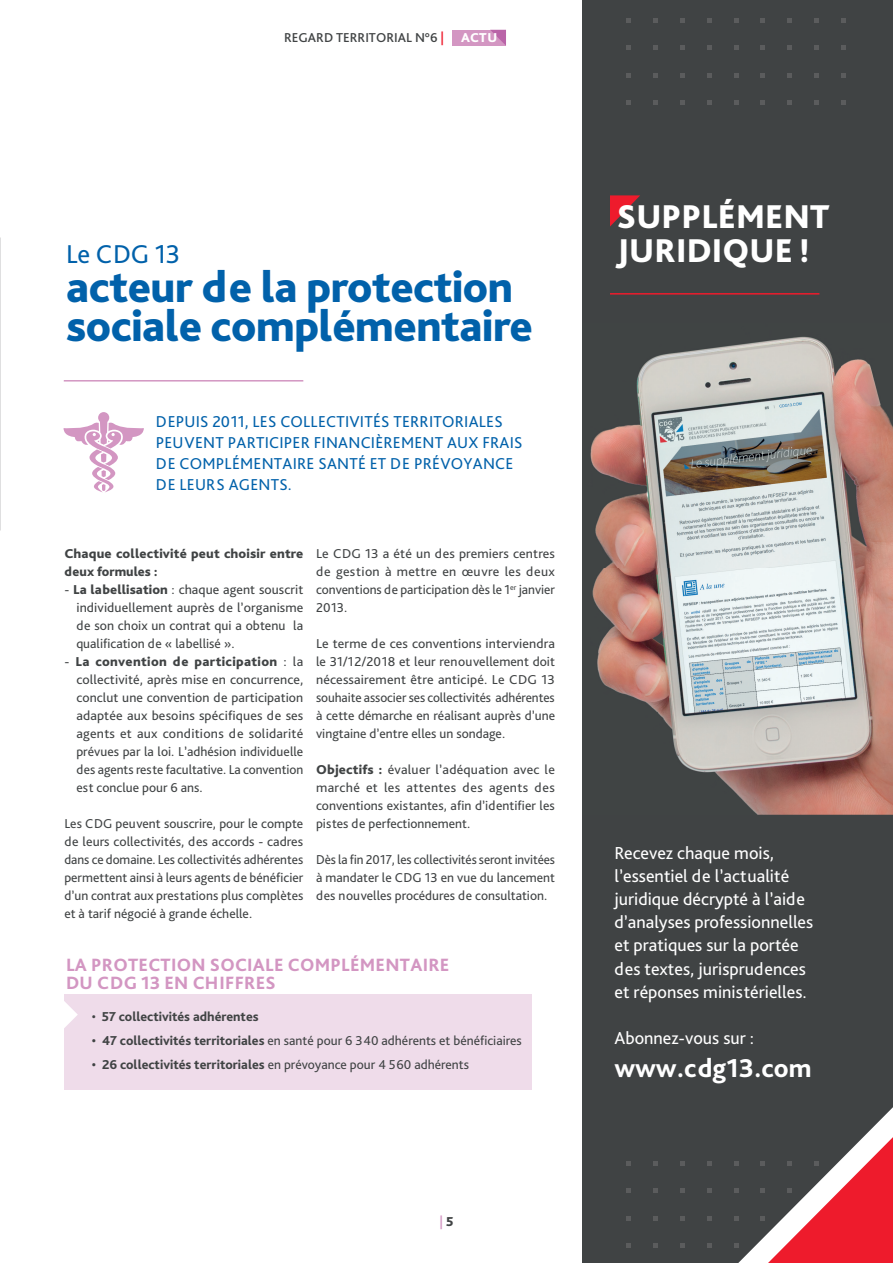
<style>
.page{position:relative;width:893px;height:1263px;background:#fff}
.page>*{position:absolute;margin:0;border:0;box-sizing:border-box;transform-origin:0 0}
.t1{font:800 45.3px/38.8px "Bliss Pro";letter-spacing:-.01em;color:#0161aa}
.t2{font:800 34.5px/34.5px "Bliss Pro";letter-spacing:.005em;color:#fff}
.t3{font:800 27px "Bliss Pro";color:#fff}
.t4{font:27px "Bliss Pro";letter-spacing:-.01em;color:#0161aa}
.t5{font:800 18.6px/18px "Bliss Pro";letter-spacing:.015em;color:#d396c2}
.t6{font:18.15px/23.1px "Bliss Pro";color:#fff}
.t7{font:16.5px/21px "Bliss Pro";letter-spacing:.015em;color:#0161aa}
.t8{font:13.5px/18px "Bliss Pro";color:#404344;text-align:justify}
.t9{font:800 13.5px/18px "Bliss Pro";letter-spacing:.01em;color:#404344}
.t10{font:800 13.5px "Bliss Pro";color:#404344}
.t11{font:500 13.5px "Bliss Pro";color:#404344}
.t12{font:800 13.5px "Bliss Pro";color:#fff}
.t13{font:500 13.5px "Bliss Pro";color:#d396c2}
.s1{color:#ee1b2c}
.s2{font-weight:800}
.s3{font-weight:400}
.s4{font-weight:500}
.s5{font-weight:800;color:#404344}
</style>
<div class="page">
<img style="left:0;top:237px;width:1px;height:294px">
<div style="left:453px;top:30px;width:53px;height:16px;background:#d396c2"></div>
<svg style="left:490px;top:30px;width:16px;height:16px"></svg>
<div style="left:583px;top:0;width:310px;height:1263px;background:#404344"></div>
<hr style="left:64px;top:380px;width:239px;height:1px;background:#d396c2">
<svg style="left:627px;top:73px;width:4px;height:4px"></svg>
<svg style="left:841px;top:73px;width:5px;height:4px"></svg>
<svg style="left:680px;top:73px;width:5px;height:4px"></svg>
<svg style="left:734px;top:73px;width:4px;height:4px"></svg>
<svg style="left:788px;top:73px;width:4px;height:4px"></svg>
<svg style="left:653px;top:73px;width:5px;height:4px"></svg>
<svg style="left:707px;top:73px;width:4px;height:4px"></svg>
<svg style="left:761px;top:73px;width:4px;height:4px"></svg>
<svg style="left:814px;top:73px;width:5px;height:4px"></svg>
<svg style="left:627px;top:100px;width:4px;height:5px"></svg>
<svg style="left:841px;top:100px;width:5px;height:5px"></svg>
<svg style="left:680px;top:100px;width:5px;height:5px"></svg>
<svg style="left:734px;top:100px;width:4px;height:5px"></svg>
<svg style="left:788px;top:100px;width:4px;height:5px"></svg>
<svg style="left:653px;top:100px;width:5px;height:5px"></svg>
<svg style="left:707px;top:100px;width:4px;height:5px"></svg>
<svg style="left:761px;top:100px;width:4px;height:5px"></svg>
<svg style="left:814px;top:100px;width:5px;height:5px"></svg>
<svg style="left:627px;top:18px;width:4px;height:4px"></svg>
<svg style="left:841px;top:18px;width:5px;height:4px"></svg>
<svg style="left:680px;top:18px;width:5px;height:4px"></svg>
<svg style="left:734px;top:18px;width:4px;height:4px"></svg>
<svg style="left:788px;top:18px;width:4px;height:4px"></svg>
<svg style="left:653px;top:18px;width:5px;height:4px"></svg>
<svg style="left:707px;top:18px;width:4px;height:4px"></svg>
<svg style="left:761px;top:18px;width:4px;height:4px"></svg>
<svg style="left:814px;top:18px;width:5px;height:4px"></svg>
<svg style="left:627px;top:45px;width:4px;height:5px"></svg>
<svg style="left:841px;top:45px;width:5px;height:5px"></svg>
<svg style="left:680px;top:45px;width:5px;height:5px"></svg>
<svg style="left:734px;top:45px;width:4px;height:5px"></svg>
<svg style="left:788px;top:45px;width:4px;height:5px"></svg>
<svg style="left:653px;top:45px;width:5px;height:5px"></svg>
<svg style="left:707px;top:45px;width:4px;height:5px"></svg>
<svg style="left:761px;top:45px;width:4px;height:5px"></svg>
<svg style="left:814px;top:45px;width:5px;height:5px"></svg>
<svg style="left:627px;top:1161px;width:4px;height:4px"></svg>
<svg style="left:680px;top:1161px;width:5px;height:4px"></svg>
<svg style="left:653px;top:1161px;width:5px;height:4px"></svg>
<svg style="left:707px;top:1161px;width:4px;height:4px"></svg>
<svg style="left:627px;top:1188px;width:4px;height:5px"></svg>
<svg style="left:680px;top:1188px;width:5px;height:5px"></svg>
<svg style="left:653px;top:1188px;width:5px;height:5px"></svg>
<svg style="left:707px;top:1188px;width:4px;height:5px"></svg>
<svg style="left:627px;top:1216px;width:4px;height:4px"></svg>
<svg style="left:680px;top:1216px;width:5px;height:4px"></svg>
<svg style="left:653px;top:1216px;width:5px;height:4px"></svg>
<svg style="left:707px;top:1216px;width:4px;height:4px"></svg>
<svg style="left:627px;top:1243px;width:4px;height:5px"></svg>
<svg style="left:680px;top:1243px;width:5px;height:5px"></svg>
<svg style="left:653px;top:1243px;width:5px;height:5px"></svg>
<svg style="left:707px;top:1243px;width:4px;height:5px"></svg>
<svg style="left:734px;top:1107px;width:159px;height:156px"></svg>
<img style="left:590px;top:336px;width:303px;height:478px">
<svg style="left:64px;top:412px;width:80px;height:80px"></svg>
<div style="left:64px;top:994px;width:467px;height:95px;background:#efdcea"></div>
<svg style="left:64px;top:1001px;width:14px;height:27px"></svg>
<svg style="left:610px;top:195px;width:30px;height:32px"></svg>
<hr style="left:610px;top:293px;width:209px;height:2px;background:#ee1b2c">
<p class="t11" style="left:284px;top:30px;width:161px">REGARD TERRITORIAL N°6 <span class="s1">|</span></p>
<p class="t12" style="left:461px;top:30px;width:37px">ACTU</p>
<h3 class="t4" style="left:66px;top:238px;width:116px">Le CDG 13</h3>
<h1 class="t1" style="left:66px;top:267px;width:468px">acteur de la protection sociale complémentaire</h1>
<p class="t7" style="left:156px;top:411px;width:368px">DEPUIS 2011, LES COLLECTIVITÉS TERRITORIALES PEUVENT PARTICIPER FINANCIÈREMENT AUX FRAIS DE COMPLÉMENTAIRE SANTÉ ET DE PRÉVOYANCE DE LEURS AGENTS.</p>
<p class="t9" style="left:64px;top:544px;width:240px">Chaque collectivité peut choisir entre deux formules :</p>
<p class="t8" style="left:76px;top:580px;width:229px;text-indent:-12px">- <span class="s2">La labellisation</span> : chaque agent souscrit individuellement auprès de l’organisme de son choix un contrat qui a obtenu la qualification de « labellisé ».</p>
<p class="t8" style="left:76px;top:652px;width:229px;text-indent:-12px">- <span class="s2">La convention de participation</span> : la collectivité, après mise en concurrence, conclut une convention de participation adaptée aux besoins spécifiques de ses agents et aux conditions de solidarité prévues par la loi. L’adhésion individuelle des agents reste facultative. La convention est conclue pour 6 ans.</p>
<p class="t8" style="left:64px;top:814px;width:241px">Les CDG peuvent souscrire, pour le compte de leurs collectivités, des accords - cadres dans ce domaine. Les collectivités adhérentes permettent ainsi à leurs agents de bénéficier d’un contrat aux prestations plus complètes et à tarif négocié à grande échelle.</p>
<p class="t8" style="left:316px;top:544px;width:240px">Le CDG 13 a été un des premiers centres de gestion à mettre en œuvre les deux conventions de participation dès le 1<sup>er</sup> janvier 2013.</p>
<p class="t8" style="left:316px;top:634px;width:241px">Le terme de ces conventions interviendra le 31/12/2018 et leur renouvellement doit nécessairement être anticipé. Le CDG 13 souhaite associer ses collectivités adhérentes à cette démarche en réalisant auprès d’une vingtaine d’entre elles un sondage.</p>
<p class="t8" style="left:316px;top:760px;width:240px"><span class="s2">Objectifs :</span> évaluer l’adéquation avec le marché et les attentes des agents des conventions existantes, afin d’identifier les pistes de perfectionnement.</p>
<p class="t8" style="left:316px;top:850px;width:241px">Dès la fin 2017, les collectivités seront invitées à mandater le CDG 13 en vue du lancement des nouvelles procédures de consultation.</p>
<h3 class="t5" style="left:66px;top:955px;width:385px">LA PROTECTION SOCIALE COMPLÉMENTAIRE<br>DU CDG 13 EN CHIFFRES</h3>
<p class="t10" style="left:92px;top:1008px;width:168px"><span class="s3">•</span> 57 collectivités adhérentes</p>
<p class="t8" style="left:92px;top:1031px;width:432px"><span class="s4">•</span> <span class="s2">47 collectivités territoriales</span> en santé pour 6 340 adhérents et bénéficiaires</p>
<p class="t8" style="left:92px;top:1055px;width:379px"><span class="s4">•</span> <span class="s2">26 collectivités territoriales</span> en prévoyance pour 4 560 adhérents</p>
<p class="t13" style="left:439px;top:1213px;width:15px">| <span class="s5">5</span></p>
<h2 class="t2" style="left:617px;top:198px;width:214px">SUPPLÉMENT<br>JURIDIQUE !</h2>
<h3 class="t6" style="left:614px;top:841px;width:200px">Recevez chaque mois, l’essentiel de l’actualité juridique décrypté à l’aide d’analyses professionnelles et pratiques sur la portée des textes, jurisprudences et réponses ministérielles.</h3>
<h3 class="t6" style="left:614px;top:1026px;width:141px">Abonnez-vous sur :</h3>
<h3 class="t3" style="left:614px;top:1051px;width:199px">www.cdg13.com</h3>
</div>
